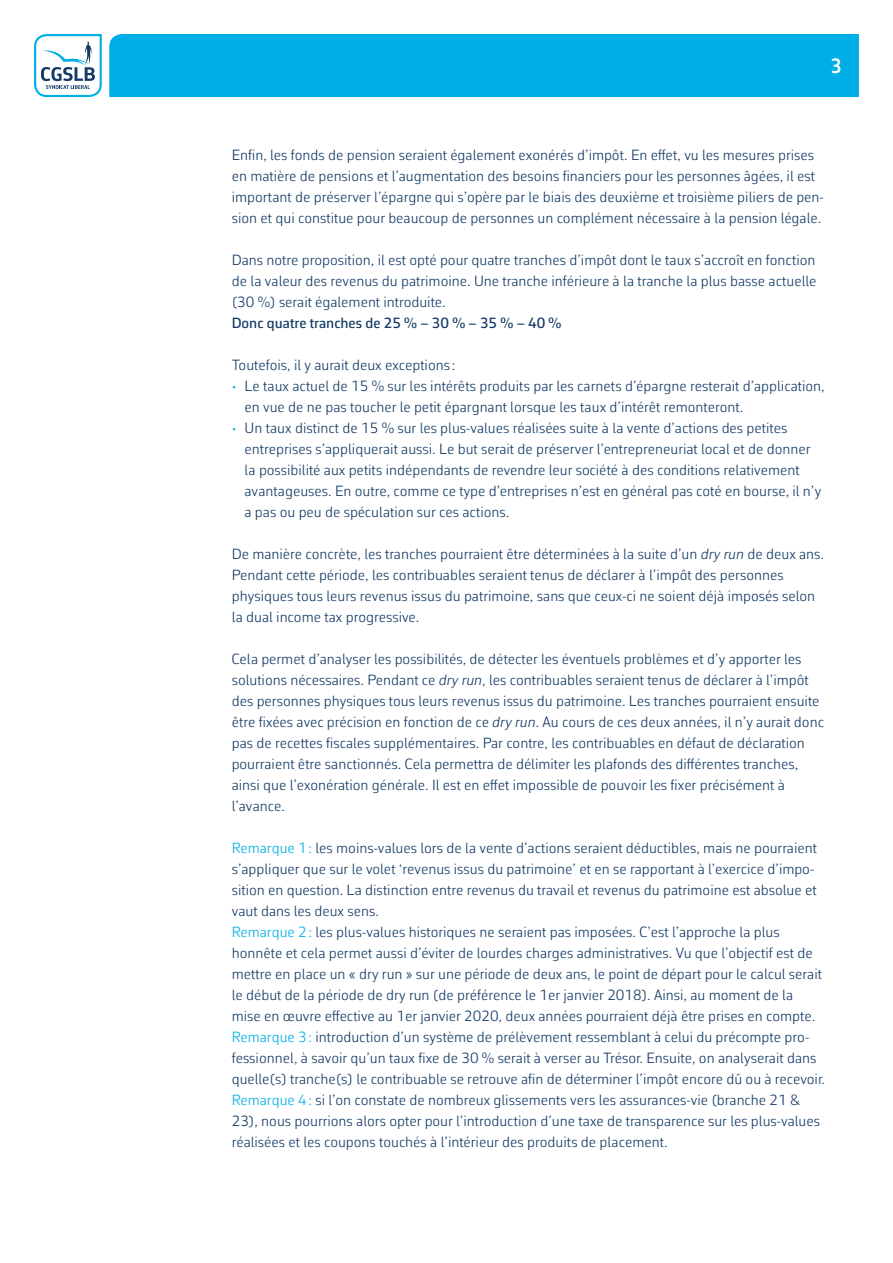
<style>
.page{position:relative;width:893px;height:1263px;background:#fff}
.page>*{position:absolute;margin:0;border:0;box-sizing:border-box;transform-origin:0 0}
.titel_2{font:600 21px "Corbeau Con Pro";color:#fff}
.body{font:300 15px/21px "Corbeau Pro";color:#143a65}
.opsomming_1_-_bullet{font:300 15px/21px "Corbeau Pro";color:#143a65}
.body-2{font:500 15px "Corbeau Pro";color:#143a65}
.s1{color:#00abe5}
.s2{font-style:italic}
.s3{color:#00aee6}
</style>
<div class="page">
<svg style="left:34px;top:34px;width:68px;height:63px"></svg>
<div style="left:109px;top:34px;width:750px;height:63px;background:#00aee6"></div>
<p class="titel_2" style="left:831px;top:52px;width:13px">3</p>
<p class="body" style="left:232px;top:144px;width:593px">Enfin, les fonds de pension seraient également exonérés d’impôt. En effet, vu les mesures prises en matière de pensions et l’augmentation des besoins financiers pour les personnes âgées, il est important de préserver l’épargne qui s’opère par le biais des deuxième et troisième piliers de pen&shy;sion et qui constitue pour beaucoup de personnes un complément nécessaire à la pension légale.</p>
<p class="body" style="left:232px;top:249px;width:586px;text-align:justify">Dans notre proposition, il est opté pour quatre tranches d’impôt dont le taux s’accroît en fonction de la valeur des revenus du patrimoine. Une tranche inférieure à la tranche la plus basse actuelle (30 %) serait également introduite.</p>
<p class="body-2" style="left:232px;top:313px;width:331px">Donc quatre tranches de 25 % – 30 % – 35 % – 40 %</p>
<p class="body" style="left:232px;top:354px;width:225px">Toutefois, il y aurait deux exceptions :</p>
<p class="opsomming_1_-_bullet" style="left:244px;top:375px;width:582px;text-indent:-13px"><span class="s1">•</span> Le taux actuel de 15 % sur les intérêts produits par les carnets d’épargne resterait d’application, en vue de ne pas toucher le petit épargnant lorsque les taux d’intérêt remonteront.</p>
<p class="opsomming_1_-_bullet" style="left:244px;top:417px;width:578px;text-indent:-13px"><span class="s1">•</span> Un taux distinct de 15 % sur les plus-values réalisées suite à la vente d’actions des petites entreprises s’appliquerait aussi. Le but serait de préserver l’entrepreneuriat local et de donner la possibilité aux petits indépendants de revendre leur société à des conditions relativement avantageuses. En outre, comme ce type d’entreprises n’est en général pas coté en bourse, il n’y a pas ou peu de spéculation sur ces actions.</p>
<p class="body" style="left:232px;top:543px;width:594px">De manière concrète, les tranches pourraient être déterminées à la suite d’un <span class="s2">dry run</span> de deux ans.<br>Pendant cette période, les contribuables seraient tenus de déclarer à l’impôt des personnes physiques tous leurs revenus issus du patrimoine, sans que ceux-ci ne soient déjà imposés selon la dual income tax progressive.</p>
<p class="body" style="left:232px;top:648px;width:594px">Cela permet d’analyser les possibilités, de détecter les éventuels problèmes et d’y apporter les solutions nécessaires. Pendant ce <span class="s2">dry run</span>, les contribuables seraient tenus de déclarer à l’impôt des personnes physiques tous leurs revenus issus du patrimoine. Les tranches pourraient ensuite être fixées avec précision en fonction de ce <span class="s2">dry run</span>. Au cours de ces deux années, il n’y aurait donc pas de recettes fiscales supplémentaires. Par contre, les contribuables en défaut de déclaration pourraient être sanctionnés. Cela permettra de délimiter les plafonds des différentes tranches, ainsi que l’exonération générale. Il est en effet impossible de pouvoir les fixer précisément à l’avance.</p>
<p class="body" style="left:232px;top:837px;width:587px"><span class="s3">Remarque 1:</span> les moins-values lors de la vente d’actions seraient déductibles, mais ne pourraient s’appliquer que sur le volet ‘revenus issus du patrimoine’ et en se rapportant à l’exercice d’impo&shy;sition en question. La distinction entre revenus du travail et revenus du patrimoine est absolue et vaut dans les deux sens.</p>
<p class="body" style="left:232px;top:921px;width:592px"><span class="s3">Remarque 2:</span> les plus-values historiques ne seraient pas imposées. C’est l’approche la plus honnête et cela permet aussi d’éviter de lourdes charges administratives. Vu que l’objectif est de mettre en place un « dry run » sur une période de deux ans, le point de départ pour le calcul serait le début de la période de dry run (de préférence le 1er janvier 2018). Ainsi, au moment de la mise en œuvre effective au 1er janvier 2020, deux années pourraient déjà être prises en compte.</p>
<p class="body" style="left:232px;top:1026px;width:595px"><span class="s3">Remarque 3:</span> introduction d’un système de prélèvement ressemblant à celui du précompte pro&shy;fessionnel, à savoir qu’un taux fixe de 30 % serait à verser au Trésor. Ensuite, on analyserait dans quelle(s) tranche(s) le contribuable se retrouve afin de déterminer l’impôt encore dû ou à recevoir.</p>
<p class="body" style="left:232px;top:1089px;width:590px"><span class="s3">Remarque 4:</span> si l’on constate de nombreux glissements vers les assurances-vie (branche 21 &amp;<br>23), nous pourrions alors opter pour l’introduction d’une taxe de transparence sur les plus-values réalisées et les coupons touchés à l’intérieur des produits de placement.</p>
</div>
